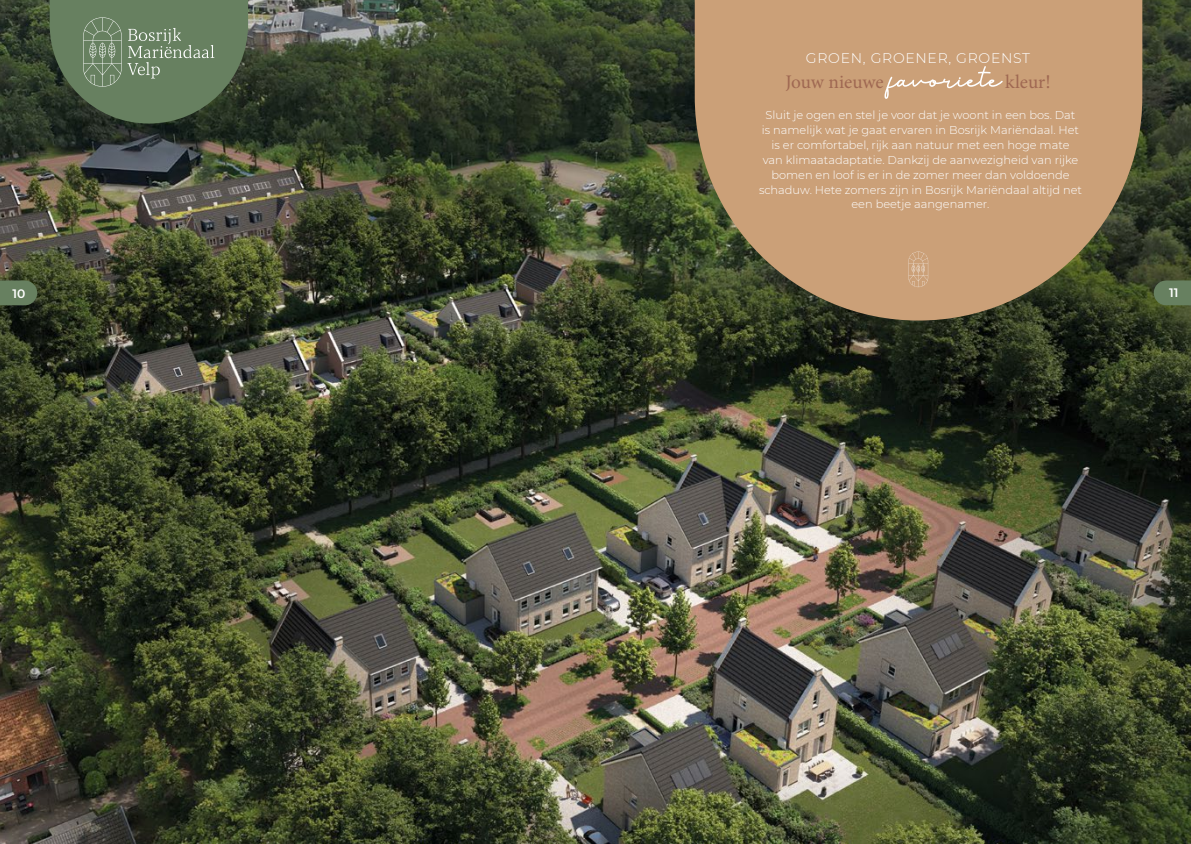
<style>
.page{position:relative;width:1191px;height:844px;background:#fff}
.page>*{position:absolute;margin:0;border:0;box-sizing:border-box;transform-origin:0 0}
.t1{font:61.25px "Masheiyo";color:#fff}
.t2{font:19.25px "Minion Pro";color:#9f6852}
.t3{font:300 14px "Montserrat";letter-spacing:.05em;color:#fff}
.t4{font:600 12.25px "Montserrat";color:#fff}
.t5{font:300 11.38px/14.9px "Montserrat";color:#fff;text-align:center}
</style>
<div class="page">
<img style="left:0;top:0;width:1191px;height:843px">
<svg style="left:694px;top:0;width:448px;height:320px;background:#b4916b"></svg>
<svg style="left:908px;top:251px;width:20px;height:36px"></svg>
<svg style="left:0;top:280px;width:37px;height:25px"></svg>
<svg style="left:1153px;top:280px;width:38px;height:25px"></svg>
<svg style="left:50px;top:0;width:198px;height:123px;background:#61775b"></svg>
<p class="t3" style="left:806px;top:49px;width:226px">GROEN, GROENER, GROENST</p>
<h2 class="t2" style="left:785px;top:68px;width:100px">Jouw nieuwe</h2>
<h1 class="t1" style="left:888px;top:55px;width:114px">favoriete</h1>
<h2 class="t2" style="left:1005px;top:68px;width:47px">kleur!</h2>
<p class="t5" style="left:759px;top:107px;width:324px">Sluit je ogen en stel je voor dat je woont in een bos. Dat<br>is namelijk wat je gaat ervaren in Bosrijk Mariëndaal. Het is er comfortabel, rijk aan natuur met een hoge mate<br>van klimaatadaptatie. Dankzij de aanwezigheid van rijke bomen en loof is er in de zomer meer dan voldoende schaduw. Hete zomers zijn in Bosrijk Mariëndaal altijd net een beetje aangenamer.</p>
<p class="t4" style="left:12px;top:284px;width:14px">10</p>
<p class="t4" style="left:1169px;top:284px;width:11px">11</p>
</div>
